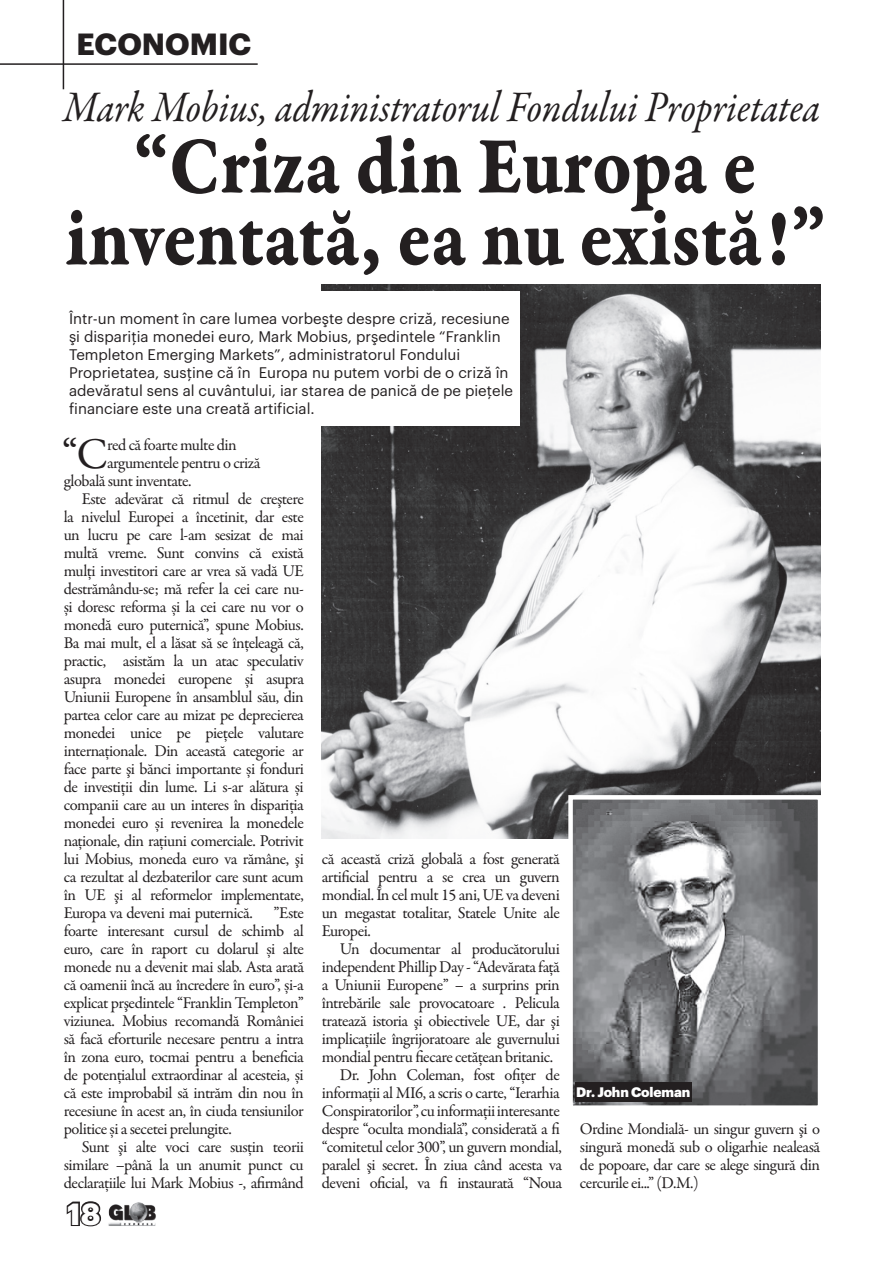
<style>
.page{position:relative;width:893px;height:1263px;background:#fff}
.page>*{position:absolute;margin:0;border:0;box-sizing:border-box;transform-origin:0 0}
.t1{font:86.4px/72px "Garamond Premr Pro Bd Capt";color:#231f20;text-align:center;scale:.85 1}
.t2{font:44.25px "Garamond Premr Pro";color:#231f20}
.t3{font:italic 43.8px "Garamond Premr Pro";letter-spacing:-.005em;color:#231f20;scale:.88 1}
.t4{font:700 30px "Graphik";color:#231f20}
.t5{font:700 30px "Graphik";color:#fff}
.t6{font:16.5px/18px "Garamond Premr Pro";letter-spacing:-.035em;color:#231f20;text-align:justify}
.t7{font:15px/18px "Graphik";color:#231f20}
.t8{font:900 13.5px "Graphik";letter-spacing:-.01em;color:#fff}
</style>
<div class="page">
<hr style="left:63px;top:0;width:1px;height:89px;background:#231f20">
<hr style="left:0;top:63px;width:258px;height:2px;background:#231f20">
<svg style="left:66px;top:1201px;width:35px;height:26px"></svg>
<img style="left:108px;top:1202px;width:48px;height:24px">
<img style="left:321px;top:285px;width:499px;height:553px">
<div style="left:63px;top:291px;width:457px;height:134px;background:#fff"></div>
<img style="left:573px;top:800px;width:244px;height:305px">
<div style="left:568px;top:795px;width:254px;height:315px;border:4px solid #fff"></div>
<div style="left:575px;top:1082px;width:117px;height:19px;background:#231f20"></div>
<h3 class="t4" style="left:77px;top:21px;width:176px">ECONOMIC</h3>
<h3 class="t3" style="left:63px;top:80px;width:861px">Mark Mobius, administratorul Fondului Proprietatea</h3>
<h1 class="t1" style="left:66px;top:131px;width:895px">“Criza din Europa e inventată, ea nu există!”</h1>
<p class="t7" style="left:69px;top:308px;width:445px">Într-un moment în care lumea vorbeşte despre criză, recesiune şi dispariţia monedei euro, Mark Mobius, prşedintele “Franklin Templeton Emerging Markets”, administratorul Fondului Proprietatea, susţine că în Europa nu putem vorbi de o criză în adevăratul sens al cuvântului, iar starea de panică de pe piețele financiare este una creată artificial.</p>
<h2 class="t2" style="left:62px;top:427px;width:48px">“C</h2>
<p class="t6" style="left:107px;top:436px;width:131px">red că foarte multe din</p>
<p class="t6" style="left:107px;top:454px;width:155px">argumentele pentru o criză</p>
<p class="t6" style="left:64px;top:472px;width:129px">globală sunt inventate.</p>
<p class="t6" style="left:82px;top:490px;width:224px">Este adevărat că ritmul de creştere</p>
<p class="t6" style="left:64px;top:508px;width:242px">la nivelul Europei a încetinit, dar este</p>
<p class="t6" style="left:64px;top:526px;width:242px">un lucru pe care l-am sesizat de mai</p>
<p class="t6" style="left:64px;top:544px;width:242px">multă vreme. Sunt convins că există</p>
<p class="t6" style="left:64px;top:562px;width:242px">mulţi investitori care ar vrea să vadă UE</p>
<p class="t6" style="left:64px;top:580px;width:242px">destrămându-se; mă refer la cei care nu-</p>
<p class="t6" style="left:64px;top:598px;width:242px">și doresc reforma și la cei care nu vor o</p>
<p class="t6" style="left:64px;top:616px;width:242px">monedă euro puternică”, spune Mobius.</p>
<p class="t6" style="left:64px;top:634px;width:242px">Ba mai mult, el a lăsat să se înțeleagă că,</p>
<p class="t6" style="left:64px;top:652px;width:242px">practic, asistăm la un atac speculativ</p>
<p class="t6" style="left:64px;top:670px;width:242px">asupra monedei europene și asupra</p>
<p class="t6" style="left:64px;top:688px;width:242px">Uniunii Europene în ansamblul său, din</p>
<p class="t6" style="left:64px;top:706px;width:242px">partea celor care au mizat pe deprecierea</p>
<p class="t6" style="left:64px;top:724px;width:242px">monedei unice pe piețele valutare</p>
<p class="t6" style="left:64px;top:742px;width:242px">internaționale. Din această categorie ar</p>
<p class="t6" style="left:64px;top:760px;width:242px">face parte şi bănci importante și fonduri</p>
<p class="t6" style="left:64px;top:778px;width:242px">de investiții din lume. Li s-ar alătura și</p>
<p class="t6" style="left:64px;top:796px;width:242px">companii care au un interes în dispariţia</p>
<p class="t6" style="left:64px;top:814px;width:242px">monedei euro și revenirea la monedele</p>
<p class="t6" style="left:64px;top:832px;width:242px">naționale, din rațiuni comerciale. Potrivit</p>
<p class="t6" style="left:64px;top:850px;width:242px">lui Mobius, moneda euro va rămâne, şi</p>
<p class="t6" style="left:64px;top:868px;width:242px">ca rezultat al dezbaterilor care sunt acum</p>
<p class="t6" style="left:64px;top:886px;width:242px">în UE şi al reformelor implementate,</p>
<p class="t6" style="left:64px;top:904px;width:242px">Europa va deveni mai puternică. ”Este</p>
<p class="t6" style="left:64px;top:922px;width:242px">foarte interesant cursul de schimb al</p>
<p class="t6" style="left:64px;top:940px;width:242px">euro, care în raport cu dolarul și alte</p>
<p class="t6" style="left:64px;top:958px;width:242px">monede nu a devenit mai slab. Asta arată</p>
<p class="t6" style="left:64px;top:976px;width:242px">că oamenii încă au încredere în euro”, și-a</p>
<p class="t6" style="left:64px;top:994px;width:242px">explicat prşedintele “Franklin Templeton”</p>
<p class="t6" style="left:64px;top:1012px;width:242px">viziunea. Mobius recomandă României</p>
<p class="t6" style="left:64px;top:1030px;width:242px">să facă eforturile necesare pentru a intra</p>
<p class="t6" style="left:64px;top:1048px;width:242px">în zona euro, tocmai pentru a beneficia</p>
<p class="t6" style="left:64px;top:1066px;width:242px">de potențialul extraordinar al acesteia, și</p>
<p class="t6" style="left:64px;top:1084px;width:242px">că este improbabil să intrăm din nou în</p>
<p class="t6" style="left:64px;top:1102px;width:242px">recesiune în acest an, în ciuda tensiunilor</p>
<p class="t6" style="left:64px;top:1120px;width:170px">politice și a secetei prelungite.</p>
<p class="t6" style="left:82px;top:1138px;width:224px">Sunt şi alte voci care susţin teorii</p>
<p class="t6" style="left:64px;top:1156px;width:242px">similare –până la un anumit punct cu</p>
<p class="t6" style="left:64px;top:1174px;width:242px">declaraţiile lui Mark Mobius -, afirmând</p>
<h3 class="t5" style="left:67px;top:1190px;width:35px">18</h3>
<p class="t6" style="left:322px;top:850px;width:239px">că această criză globală a fost generată artificial pentru a se crea un guvern mondial. În cel mult 15 ani, UE va deveni un megastat totalitar, Statele Unite ale Europei.</p>
<p class="t6" style="left:340px;top:940px;width:221px">Un documentar al producătorului</p>
<p class="t6" style="left:322px;top:958px;width:239px">independent Phillip Day - “Adevărata faţă</p>
<p class="t6" style="left:322px;top:976px;width:239px">a Uniunii Europene” – a surprins prin</p>
<p class="t6" style="left:322px;top:994px;width:239px">întrebările sale provocatoare . Pelicula</p>
<p class="t6" style="left:322px;top:1012px;width:239px">tratează istoria şi obiectivele UE, dar şi</p>
<p class="t6" style="left:322px;top:1030px;width:239px">implicaţiile îngrijoratoare ale guvernului</p>
<p class="t6" style="left:322px;top:1048px;width:233px">mondial pentru fiecare cetăţean britanic.</p>
<p class="t6" style="left:340px;top:1066px;width:221px">Dr. John Coleman, fost ofiţer de</p>
<p class="t6" style="left:322px;top:1084px;width:239px">informaţii al MI6, a scris o carte, “Ierarhia</p>
<p class="t6" style="left:322px;top:1102px;width:239px">Conspiratorilor”, cu informaţii interesante</p>
<p class="t6" style="left:322px;top:1120px;width:239px">despre “oculta mondială”, considerată a fi</p>
<p class="t6" style="left:322px;top:1138px;width:242px">“comitetul celor 300”, un guvern mondial,</p>
<p class="t6" style="left:322px;top:1156px;width:242px">paralel şi secret. În ziua când acesta va</p>
<p class="t6" style="left:322px;top:1174px;width:242px">deveni oficial, va fi instaurată “Noua</p>
<p class="t8" style="left:576px;top:1081px;width:116px">Dr. John Coleman</p>
<p class="t6" style="left:580px;top:1120px;width:242px">Ordine Mondială- un singur guvern şi o singură monedă sub o oligarhie nealeasă de popoare, dar care se alege singură din cercurile ei...” (D.M.)</p>
</div>
